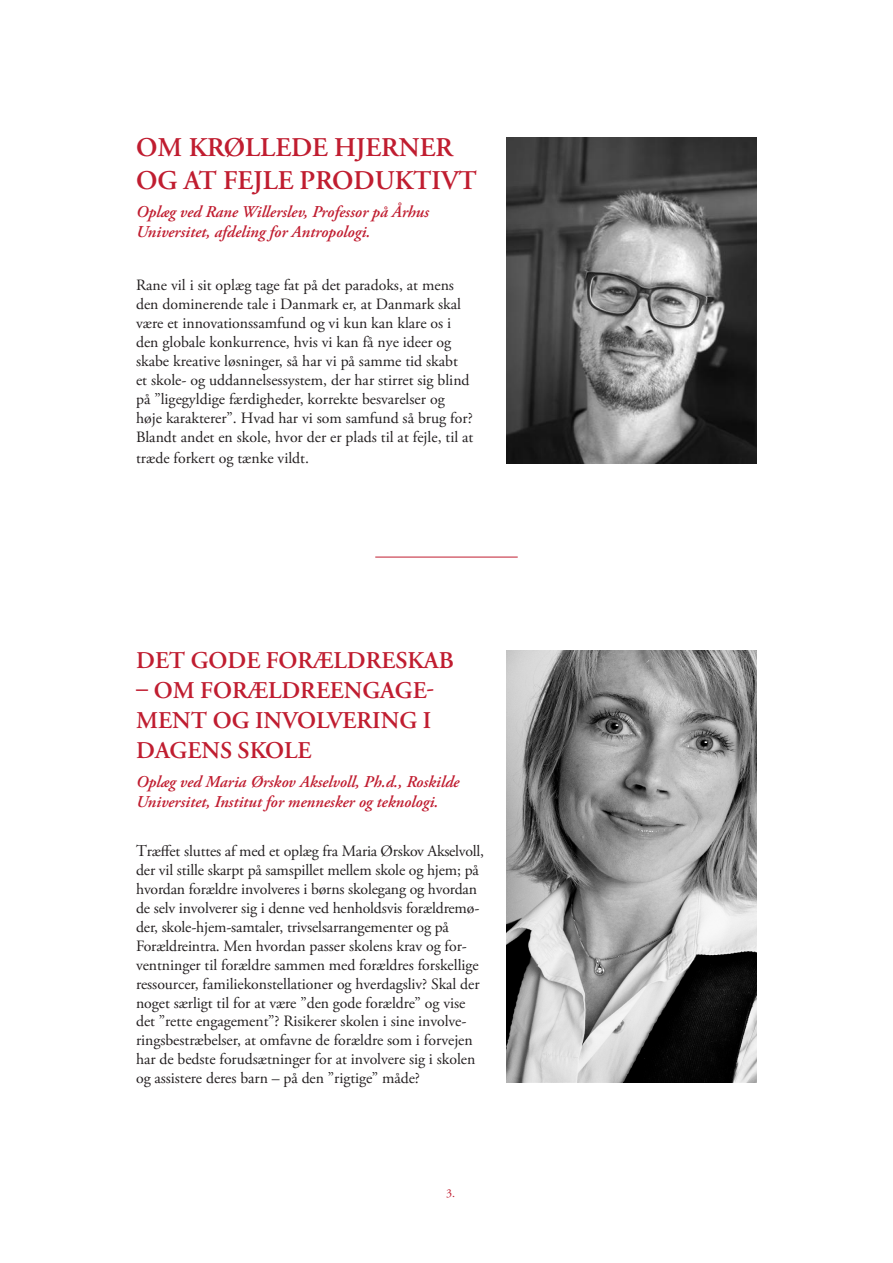
<style>
.page{position:relative;width:893px;height:1263px;background:#fff}
.page>*{position:absolute;margin:0;border:0;box-sizing:border-box;transform-origin:0 0}
.t1{font:600 27px/33px "Adobe Garamond Pro";color:#c01d30}
.t2{font:600 24px/30px "Adobe Garamond Pro";color:#c01d30}
.t3{font:italic 600 16.5px/19.8px "Adobe Garamond Pro";color:#c01d30}
.t4{font:15.75px/18.9px "Adobe Garamond Pro";letter-spacing:-.005em;color:#231f20}
.t5{font:12px "Adobe Garamond Pro";color:#c01d30}
.s1{font-size:16.5px}
</style>
<div class="page">
<img style="left:506px;top:138px;width:251px;height:325px">
<hr style="left:375px;top:557px;width:143px;height:1px;background:#c01d30">
<img style="left:506px;top:651px;width:251px;height:432px">
<p class="t1" style="left:136px;top:131px;width:342px">OM KRØLLEDE HJERNER<br>OG AT FEJLE PRODUKTIVT</p>
<p class="t3" style="left:136px;top:203px;width:294px">Oplæg ved Rane Willerslev, Professor på Århus</p>
<p class="t3" style="left:136px;top:223px;width:236px">Universitet, afdeling for Antropologi.</p>
<p class="t4" style="left:136px;top:276px;width:339px">Rane vil i sit oplæg tage fat på det paradoks, at mens den dominerende tale i Danmark er, at Danmark skal være et innovationssamfund og vi kun kan klare os i den globale konkurrence, hvis vi kan få nye ideer og skabe kreative løsninger, så har vi på samme tid skabt<br>et skole- og uddannelsessystem, der har stirret sig blind på ”ligegyldige færdigheder, korrekte besvarelser og høje karakterer”. Hvad har vi som samfund så brug for?<br>Blandt andet en skole, hvor der er plads til at fejle, til at</p>
<p class="t4" style="left:136px;top:449px;width:175px">træde forkert og tænke vildt.</p>
<p class="t2" style="left:136px;top:646px;width:319px">DET GODE FORÆLDRESKAB</p>
<p class="t2" style="left:136px;top:676px;width:300px">– OM FORÆLDREENGAGE-<br>MENT OG INVOLVERING I<br>DAGENS SKOLE</p>
<p class="t3" style="left:136px;top:772px;width:325px">Oplæg ved Maria Ørskov Akselvoll, Ph.d., Roskilde<br>Universitet, Institut for mennesker og teknologi.</p>
<p class="t4" style="left:136px;top:842px;width:349px"><span class="s1">T</span>ræffet sluttes af med et oplæg fra Maria Ørskov Akselvoll, der vil stille skarpt på samspillet mellem skole og hjem; på hvordan forældre involveres i børns skolegang og hvordan de selv involverer sig i denne ved henholdsvis forældremø&shy;der, skole-hjem-samtaler, trivselsarrangementer og på Forældreintra. Men hvordan passer skolens krav og for&shy;ventninger til forældre sammen med forældres forskellige ressourcer, familiekonstellationer og hverdagsliv? Skal der noget særligt til for at være ”den gode forældre” og vise det ”rette engagement”? Risikerer skolen i sine involve&shy;ringsbestræbelser, at omfavne de forældre som i forvejen har de bedste forudsætninger for at involvere sig i skolen og assistere deres barn – på den ”rigtige” måde?</p>
<p class="t5" style="left:446px;top:1186px;width:10px">3.</p>
</div>
